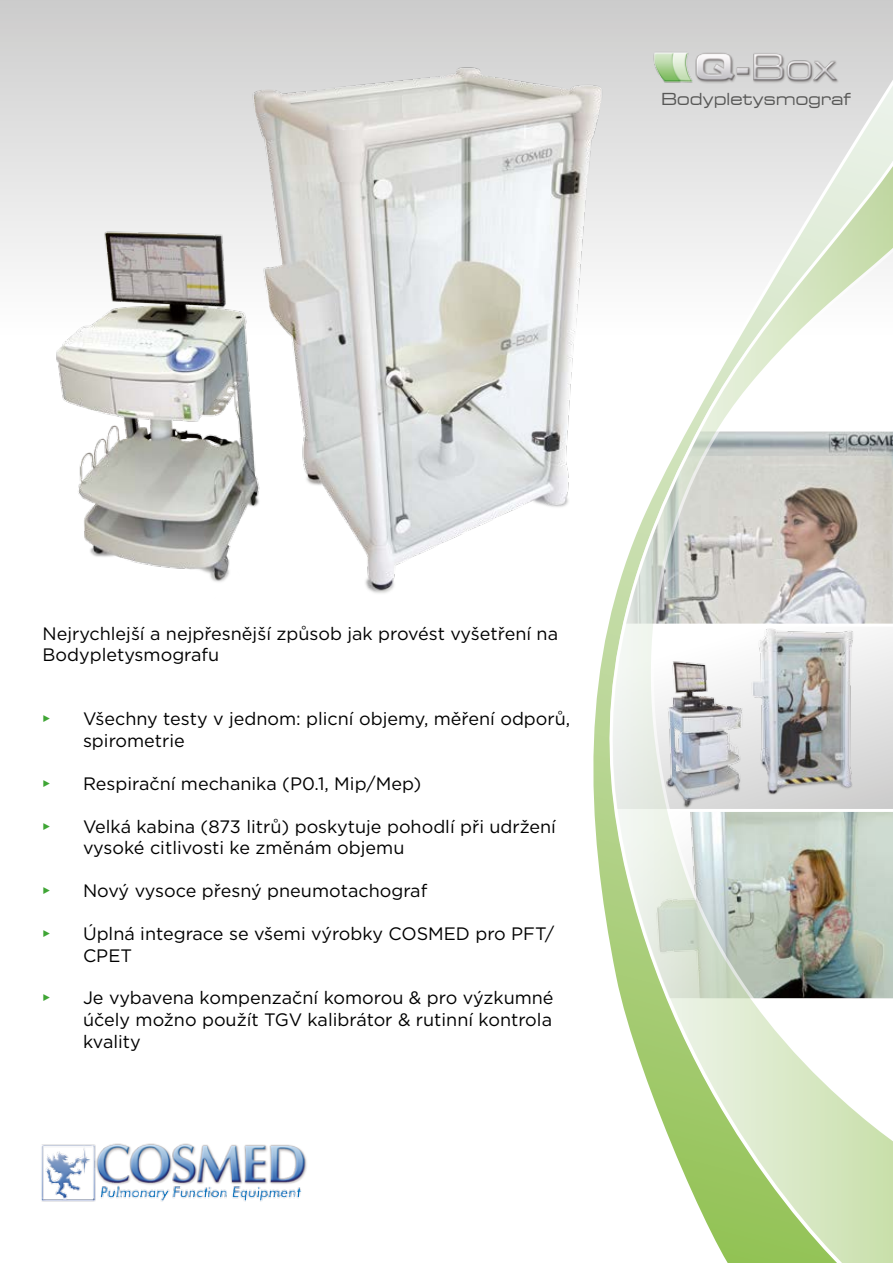
<style>
.page{position:relative;width:893px;height:1263px;background:#fff}
.page>*{position:absolute;margin:0;border:0;box-sizing:border-box;transform-origin:0 0}
.t1{font:18px/21.6px "Gotham";color:#000}
.t2{font:18px "MS P Mincho";color:#3fa535}
.t3{font:expanded 16.5px "Square 721 BT";letter-spacing:-.015em;color:#575756}
</style>
<div class="page">
<div style="left:0;top:0;width:893px;height:497px;background:linear-gradient(to bottom,#d1d1d1,#fff)"></div>
<img style="left:41px;top:1143px;width:266px;height:59px">
<img style="left:14px;top:62px;width:558px;height:531px">
<svg style="left:572px;top:46px;width:36px;height:886px"></svg>
<svg style="left:608px;top:17px;width:285px;height:1246px"></svg>
<p class="t3" style="left:661px;top:89px;width:191px">Bodypletysmograf</p>
<p class="t1" style="left:43px;top:622px;width:517px">Nejrychlejší a nejpřesnější způsob jak provést vyšetření na<br>Bodypletysmografu</p>
<p class="t2" style="left:43px;top:710px;width:9px">►</p>
<p class="t1" style="left:83px;top:708px;width:489px">Všechny testy v jednom: plicní objemy, měření odporů, spirometrie</p>
<p class="t2" style="left:43px;top:774px;width:9px">►</p>
<p class="t1" style="left:83px;top:772px;width:340px">Respirační mechanika (P0.1, Mip/Mep)</p>
<p class="t2" style="left:43px;top:817px;width:9px">►</p>
<p class="t1" style="left:83px;top:815px;width:474px">Velká kabina (873 litrů) poskytuje pohodlí při udržení vysoké citlivosti ke změnám objemu</p>
<p class="t2" style="left:43px;top:881px;width:9px">►</p>
<p class="t1" style="left:83px;top:879px;width:346px">Nový vysoce přesný pneumotachograf</p>
<p class="t2" style="left:43px;top:924px;width:9px">►</p>
<p class="t1" style="left:83px;top:922px;width:473px">Úplná integrace se všemi výrobky COSMED pro PFT/<br>CPET</p>
<p class="t2" style="left:43px;top:989px;width:9px">►</p>
<p class="t1" style="left:83px;top:987px;width:472px;text-align:justify">Je vybavena kompenzační komorou &amp; pro výzkumné účely možno použít TGV kalibrátor &amp; rutinní kontrola kvality</p>
</div>
